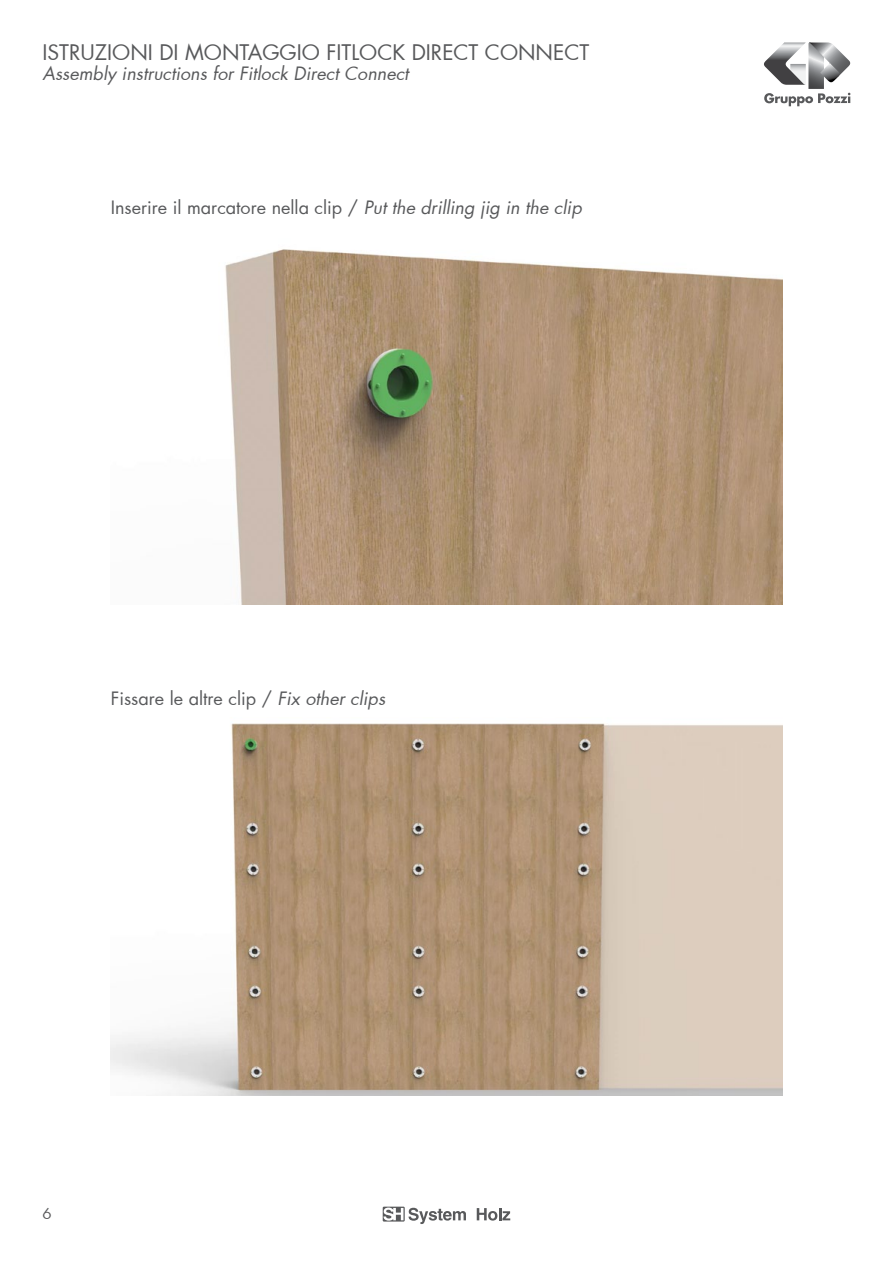
<style>
.page{position:relative;width:893px;height:1263px;background:#fff}
.page>*{position:absolute;margin:0;border:0;box-sizing:border-box;transform-origin:0 0}
.t1{font:21px "Futura";color:#58595b}
.t2{font:18px "Futura";color:#58595b}
.t3{font:italic 18px "Futura";color:#58595b}
.t4{font:15px "Futura";color:#58595b}
.s1{font-style:italic}
</style>
<div class="page">
<svg style="left:383px;top:1206px;width:83px;height:18px"></svg>
<svg style="left:477px;top:1208px;width:33px;height:12px"></svg>
<svg style="left:764px;top:42px;width:86px;height:64px"></svg>
<img style="left:225px;top:249px;width:557px;height:355px">
<img style="left:111px;top:723px;width:671px;height:372px">
<p class="t1" style="left:43px;top:38px;width:548px">ISTRUZIONI DI MONTAGGIO FITLOCK DIRECT CONNECT</p>
<p class="t3" style="left:43px;top:61px;width:368px">Assembly instructions for Fitlock Direct Connect</p>
<p class="t2" style="left:111px;top:195px;width:472px">Inserire il marcatore nella clip / <span class="s1">Put the drilling jig in the clip</span></p>
<p class="t2" style="left:111px;top:686px;width:276px">Fissare le altre clip / <span class="s1">Fix other clips</span></p>
<p class="t4" style="left:43px;top:1203px;width:11px">6</p>
</div>
